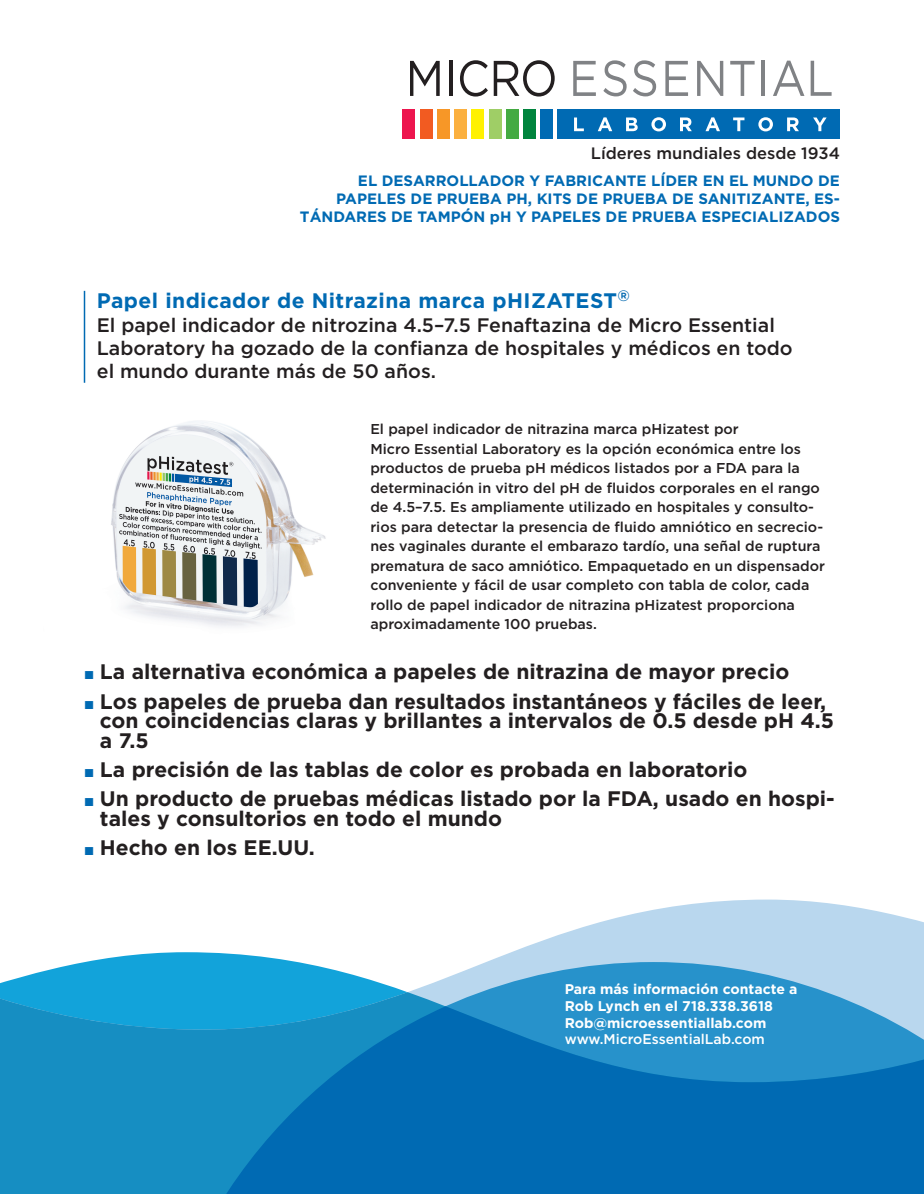
<style>
.page{position:relative;width:924px;height:1194px;background:#fff}
.page>*{position:absolute;margin:0;border:0;box-sizing:border-box;transform-origin:0 0}
.text_w_space_after{font:700 21px/19.5px "Gotham";color:#231f20}
.product_name{font:700 21px "Gotham";letter-spacing:.02em;color:#006ab3}
.t1{font:500 19.5px/23.4px "Gotham";color:#231f20}
.bold_head{font:500 16.5px "Gotham";color:#231f20}
.t2{font:700 15px/18px "Gotham";color:#006ab3;text-align:right}
.text{font:500 14.25px/19.5px "Gotham";color:#231f20}
.t3{font:700 14.1px/16.8px "Gotham";color:#fff}
.t4{font:500 14.1px "Gotham";color:#fff}
.s1{color:#006ab3}
</style>
<div class="page">
<img style="left:111px;top:421px;width:215px;height:206px">
<hr style="left:84px;top:291px;width:1px;height:92px;background:#006ab3">
<svg style="left:15px;top:899px;width:908px;height:80px"></svg>
<svg style="left:144px;top:962px;width:779px;height:17px"></svg>
<svg style="left:0;top:979px;width:923px;height:214px;background:#279acd"></svg>
<svg style="left:144px;top:1006px;width:779px;height:187px;background:#0c7abb"></svg>
<div style="left:557px;top:109px;width:282px;height:30px;background:#006ab3"></div>
<div style="left:402px;top:109px;width:13px;height:30px;background:#ed154e"></div>
<div style="left:420px;top:109px;width:12px;height:30px;background:#f25b21"></div>
<div style="left:437px;top:109px;width:12px;height:30px;background:#f79727"></div>
<div style="left:454px;top:109px;width:13px;height:30px;background:#fbb03f"></div>
<div style="left:471px;top:109px;width:13px;height:30px;background:#fff101"></div>
<div style="left:488px;top:109px;width:13px;height:30px;background:#9fce66"></div>
<div style="left:506px;top:109px;width:12px;height:30px;background:#44aa42"></div>
<div style="left:523px;top:109px;width:12px;height:30px;background:#00843d"></div>
<div style="left:540px;top:109px;width:13px;height:30px;background:#006ab3"></div>
<svg style="left:574px;top:117px;width:9px;height:14px"></svg>
<svg style="left:598px;top:117px;width:14px;height:14px"></svg>
<svg style="left:626px;top:117px;width:11px;height:14px"></svg>
<svg style="left:651px;top:117px;width:15px;height:14px"></svg>
<svg style="left:680px;top:117px;width:11px;height:14px"></svg>
<svg style="left:705px;top:117px;width:15px;height:14px"></svg>
<svg style="left:733px;top:117px;width:11px;height:14px"></svg>
<svg style="left:758px;top:117px;width:14px;height:14px"></svg>
<svg style="left:787px;top:117px;width:11px;height:14px"></svg>
<svg style="left:813px;top:117px;width:13px;height:14px"></svg>
<svg style="left:410px;top:61px;width:29px;height:35px"></svg>
<hr style="left:449px;top:61px;width:3px;height:35px;background:#231f20">
<svg style="left:460px;top:60px;width:94px;height:36px"></svg>
<svg style="left:573px;top:61px;width:23px;height:35px"></svg>
<svg style="left:665px;top:61px;width:23px;height:35px"></svg>
<svg style="left:603px;top:60px;width:23px;height:36px"></svg>
<svg style="left:633px;top:60px;width:23px;height:36px"></svg>
<svg style="left:697px;top:61px;width:26px;height:35px"></svg>
<svg style="left:730px;top:61px;width:24px;height:35px"></svg>
<hr style="left:761px;top:61px;width:4px;height:35px;background:#808285">
<svg style="left:773px;top:61px;width:31px;height:35px"></svg>
<svg style="left:810px;top:61px;width:21px;height:35px"></svg>
<p class="bold_head" style="left:590px;top:144px;width:250px">Líderes mundiales desde 1934</p>
<p class="t2" style="left:300px;top:172px;width:541px">EL DESARROLLADOR Y FABRICANTE LÍDER EN EL MUNDO DE<br>PAPELES DE PRUEBA PH, KITS DE PRUEBA DE SANITIZANTE, ES-<br>TÁNDARES DE TAMPÓN pH Y PAPELES DE PRUEBA ESPECIALIZADOS</p>
<p class="product_name" style="left:97px;top:288px;width:534px">Papel indicador de Nitrazina marca pHIZATEST<sup>®</sup></p>
<p class="t1" style="left:97px;top:312px;width:697px">El papel indicador de nitrozina 4.5–7.5 Fenaftazina de Micro Essential<br>Laboratory ha gozado de la confianza de hospitales y médicos en todo el mundo durante más de 50 años.</p>
<p class="text" style="left:370px;top:419px;width:456px">El papel indicador de nitrazina marca pHizatest por<br>Micro Essential Laboratory es la opción económica entre los productos de prueba pH médicos listados por a FDA para la determinación in vitro del pH de fluidos corporales en el rango de 4.5–7.5. Es ampliamente utilizado en hospitales y consulto&shy;rios para detectar la presencia de fluido amniótico en secrecio&shy;nes vaginales durante el embarazo tardío, una señal de ruptura prematura de saco amniótico. Empaquetado en un dispensador conveniente y fácil de usar completo con tabla de color, cada rollo de papel indicador de nitrazina pHizatest proporciona aproximadamente 100 pruebas.</p>
<p class="text_w_space_after" style="left:85px;top:661px;width:706px"><span class="s1">■</span> La alternativa económica a papeles de nitrazina de mayor precio</p>
<p class="text_w_space_after" style="left:100px;top:691px;width:735px;text-indent:-15px"><span class="s1">■</span> Los papeles de prueba dan resultados instantáneos y fáciles de leer, con coincidencias claras y brillantes a intervalos de 0.5 desde pH 4.5 a 7.5</p>
<p class="text_w_space_after" style="left:85px;top:759px;width:664px"><span class="s1">■</span> La precisión de las tablas de color es probada en laboratorio</p>
<p class="text_w_space_after" style="left:100px;top:788px;width:736px;text-indent:-15px"><span class="s1">■</span> Un producto de pruebas médicas listado por la FDA, usado en hospi&shy;tales y consultorios en todo el mundo</p>
<p class="text_w_space_after" style="left:85px;top:837px;width:231px"><span class="s1">■</span> Hecho en los EE.UU.</p>
<p class="t3" style="left:564px;top:980px;width:234px">Para más información contacte a<br>Rob Lynch en el 718.338.3618</p>
<p class="t3" style="left:564px;top:1013px;width:203px">Rob@microessentiallab.com</p>
<p class="t4" style="left:564px;top:1031px;width:202px">www.MicroEssentialLab.com</p>
</div>
